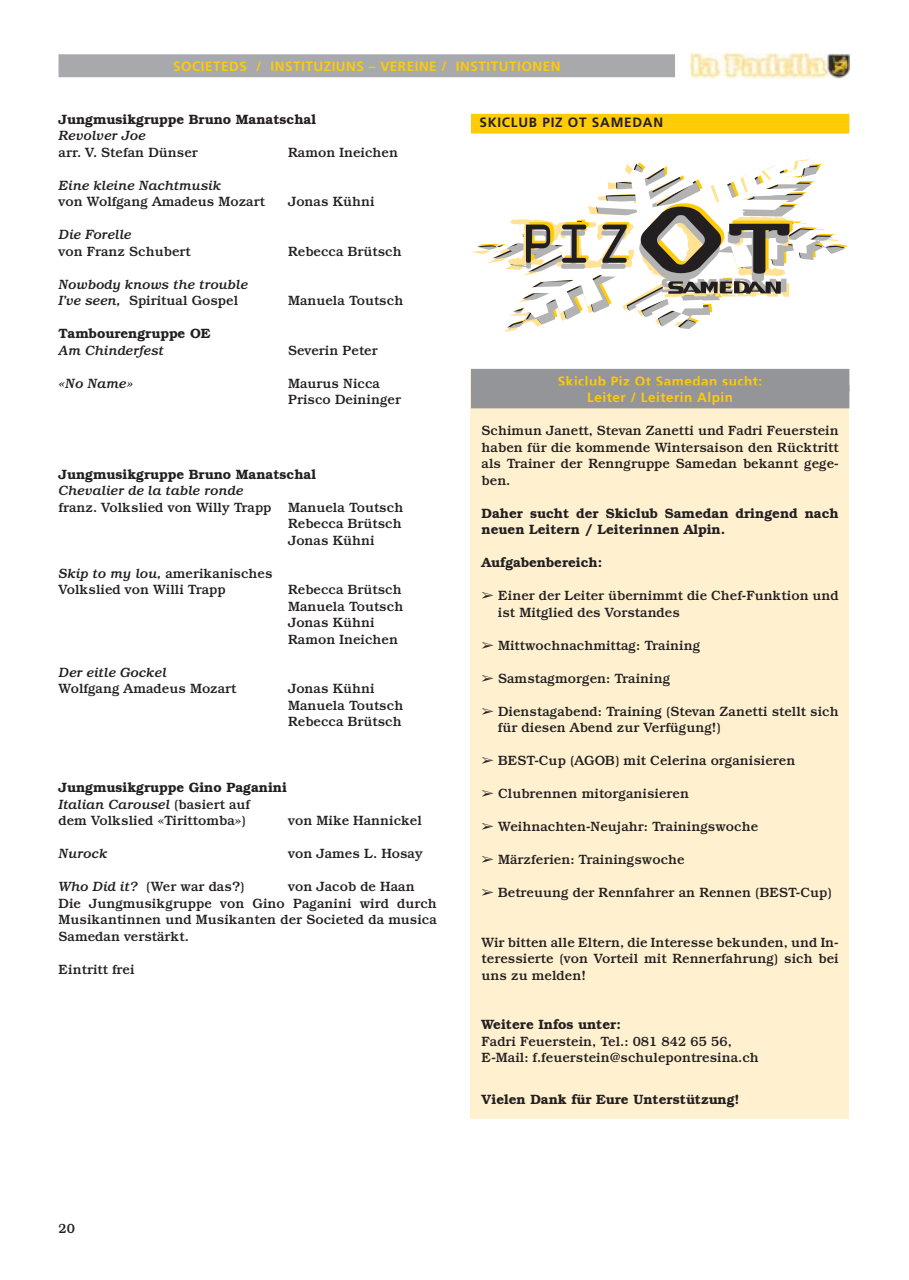
<style>
.page{position:relative;width:909px;height:1280px;background:#fff}
.page>*{position:absolute;margin:0;border:0;box-sizing:border-box;transform-origin:0 0}
.t1{font:500 13.5px/16.5px "Bookman";color:#231f20}
.t2{font:600 13.5px/16.5px "Bookman";color:#231f20}
.t3{font:italic 500 13.5px/16.5px "Bookman";color:#231f20}
.t4{font:700 13.5px/16.5px "Frutiger";letter-spacing:.04em;color:#ffcb04;text-align:center}
.t5{font:700 13.5px "Frutiger";letter-spacing:.055em;color:#231f20}
.s1{font-style:normal}
.s2{font-style:italic}
.s3{font-weight:600}
</style>
<div class="page">
<img style="left:690px;top:53px;width:159px;height:26px">
<div style="left:59px;top:54px;width:616px;height:17px;background:#a7a9ac"></div>
<div style="left:59px;top:71px;width:616px;height:6px;background:#a7a9ac"></div>
<div style="left:471px;top:371px;width:378px;height:747px;background:#fff1d0"></div>
<div style="left:471px;top:114px;width:378px;height:14px;background:#ffcb04"></div>
<div style="left:471px;top:127px;width:378px;height:6px;background:#ffcb04"></div>
<div style="left:471px;top:369px;width:378px;height:17px;background:#939598"></div>
<div style="left:471px;top:385px;width:378px;height:17px;background:#939598"></div>
<div style="left:471px;top:402px;width:378px;height:6px;background:#939598"></div>
<svg style="left:507px;top:244px;width:339px;height:85px"></svg>
<svg style="left:471px;top:159px;width:368px;height:163px"></svg>
<svg style="left:508px;top:200px;width:285px;height:97px"></svg>
<div style="left:635px;top:272px;width:9px;height:9px;background:#fff"></div>
<p class="t4" style="left:173px;top:59px;width:389px">SOCIETEDS / INSTITUZIUNS – VEREINE / INSTITUTIONEN</p>
<p class="t2" style="left:59px;top:112px;width:259px">Jungmusikgruppe Bruno Manatschal</p>
<p class="t3" style="left:59px;top:129px;width:89px">Revolver Joe</p>
<p class="t1" style="left:59px;top:145px;width:141px">arr. V. Stefan Dünser</p>
<p class="t1" style="left:288px;top:145px;width:111px">Ramon Ineichen</p>
<p class="t3" style="left:59px;top:178px;width:164px">Eine kleine Nachtmusik</p>
<p class="t1" style="left:59px;top:195px;width:208px">von Wolfgang Amadeus Mozart</p>
<p class="t1" style="left:288px;top:195px;width:88px">Jonas Kühni</p>
<p class="t3" style="left:59px;top:228px;width:74px">Die Forelle</p>
<p class="t1" style="left:59px;top:244px;width:134px">von Franz Schubert</p>
<p class="t1" style="left:288px;top:244px;width:115px">Rebecca Brütsch</p>
<p class="t3" style="left:59px;top:277px;width:191px">Nowbody knows the trouble<br>I’ve seen, <span class="s1">Spiritual Gospel</span></p>
<p class="t1" style="left:288px;top:294px;width:117px">Manuela Toutsch</p>
<p class="t2" style="left:59px;top:326px;width:154px">Tambourengruppe OE</p>
<p class="t3" style="left:59px;top:343px;width:107px">Am Chinderfest</p>
<p class="t1" style="left:288px;top:343px;width:91px">Severin Peter</p>
<p class="t3" style="left:59px;top:376px;width:76px">«No Name»</p>
<p class="t1" style="left:288px;top:376px;width:114px">Maurus Nicca<br>Prisco Deininger</p>
<p class="t2" style="left:59px;top:467px;width:259px">Jungmusikgruppe Bruno Manatschal</p>
<p class="t3" style="left:59px;top:483px;width:186px">Chevalier de la table ronde</p>
<p class="t1" style="left:288px;top:500px;width:117px;text-align:justify;text-indent:-230px">franz. Volkslied von Willy Trapp Manuela Toutsch Rebecca Brütsch Jonas Kühni</p>
<p class="t1" style="left:59px;top:566px;width:216px"><span class="s2">Skip to my lou,</span> amerikanisches<br>Volkslied von Willi Trapp</p>
<p class="t1" style="left:288px;top:582px;width:117px">Rebecca Brütsch<br>Manuela Toutsch<br>Jonas Kühni<br>Ramon Ineichen</p>
<p class="t3" style="left:59px;top:665px;width:109px">Der eitle Gockel</p>
<p class="t1" style="left:59px;top:681px;width:180px">Wolfgang Amadeus Mozart</p>
<p class="t1" style="left:288px;top:681px;width:117px">Jonas Kühni<br>Manuela Toutsch<br>Rebecca Brütsch</p>
<p class="t1" style="left:59px;top:780px;width:230px"><span class="s3">Jungmusikgruppe Gino Paganini<br></span><span class="s2">Italian Carousel</span> (basiert auf<br>dem Volkslied «Tirittomba»)</p>
<p class="t1" style="left:288px;top:813px;width:135px">von Mike Hannickel</p>
<p class="t3" style="left:59px;top:846px;width:50px">Nurock</p>
<p class="t1" style="left:288px;top:846px;width:136px">von James L. Hosay</p>
<p class="t1" style="left:59px;top:879px;width:188px"><span class="s2">Who Did it?</span> (Wer war das?)</p>
<p class="t1" style="left:59px;top:879px;width:380px;text-indent:230px">von Jacob de Haan Die Jungmusikgruppe von Gino Paganini wird durch Musikantinnen und Musikanten der Societed da musica Samedan verstärkt.</p>
<p class="t1" style="left:59px;top:962px;width:78px">Eintritt frei</p>
<p class="t5" style="left:479px;top:117px;width:185px">SKICLUB PIZ OT SAMEDAN</p>
<p class="t4" style="left:558px;top:374px;width:206px">Skiclub Piz Ot Samedan sucht:<br>Leiter / Leiterin Alpin</p>
<p class="t1" style="left:482px;top:424px;width:359px;text-align:justify">Schimun Janett, Stevan Zanetti und Fadri Feuerstein haben für die kommende Wintersaison den Rücktritt als Trainer der Renngruppe Samedan bekannt gege&shy;ben.</p>
<p class="t2" style="left:482px;top:506px;width:359px">Daher sucht der Skiclub Samedan dringend nach neuen Leitern / Leiterinnen Alpin.</p>
<p class="t2" style="left:482px;top:555px;width:122px">Aufgabenbereich:</p>
<p class="t1" style="left:498px;top:589px;width:342px;text-indent:-16px">➢ Einer der Leiter übernimmt die Chef-Funktion und ist Mitglied des Vorstandes</p>
<p class="t1" style="left:482px;top:638px;width:220px">➢ Mittwochnachmittag: Training</p>
<p class="t1" style="left:482px;top:671px;width:190px">➢ Samstagmorgen: Training</p>
<p class="t1" style="left:498px;top:704px;width:342px;text-indent:-16px">➢ Dienstagabend: Training (Stevan Zanetti stellt sich für diesen Abend zur Verfügung!)</p>
<p class="t1" style="left:482px;top:754px;width:315px">➢ BEST-Cup (AGOB) mit Celerina organisieren</p>
<p class="t1" style="left:482px;top:787px;width:209px">➢ Clubrennen mitorganisieren</p>
<p class="t1" style="left:482px;top:820px;width:278px">➢ Weihnachten-Neujahr: Trainingswoche</p>
<p class="t1" style="left:482px;top:853px;width:205px">➢ Märzferien: Trainingswoche</p>
<p class="t1" style="left:482px;top:886px;width:352px">➢ Betreuung der Rennfahrer an Rennen (BEST-Cup)</p>
<p class="t1" style="left:482px;top:935px;width:359px;text-align:justify">Wir bitten alle Eltern, die Interesse bekunden, und In&shy;teressierte (von Vorteil mit Rennerfahrung) sich bei uns zu melden!</p>
<p class="t2" style="left:482px;top:1017px;width:141px">Weitere Infos unter:</p>
<p class="t1" style="left:482px;top:1034px;width:279px">Fadri Feuerstein, Tel.: 081 842 65 56,<br>E-Mail: f.feuerstein@schulepontresina.ch</p>
<p class="t2" style="left:482px;top:1092px;width:259px">Vielen Dank für Eure Unterstützung!</p>
<p class="t1" style="left:59px;top:1221px;width:18px">20</p>
</div>
